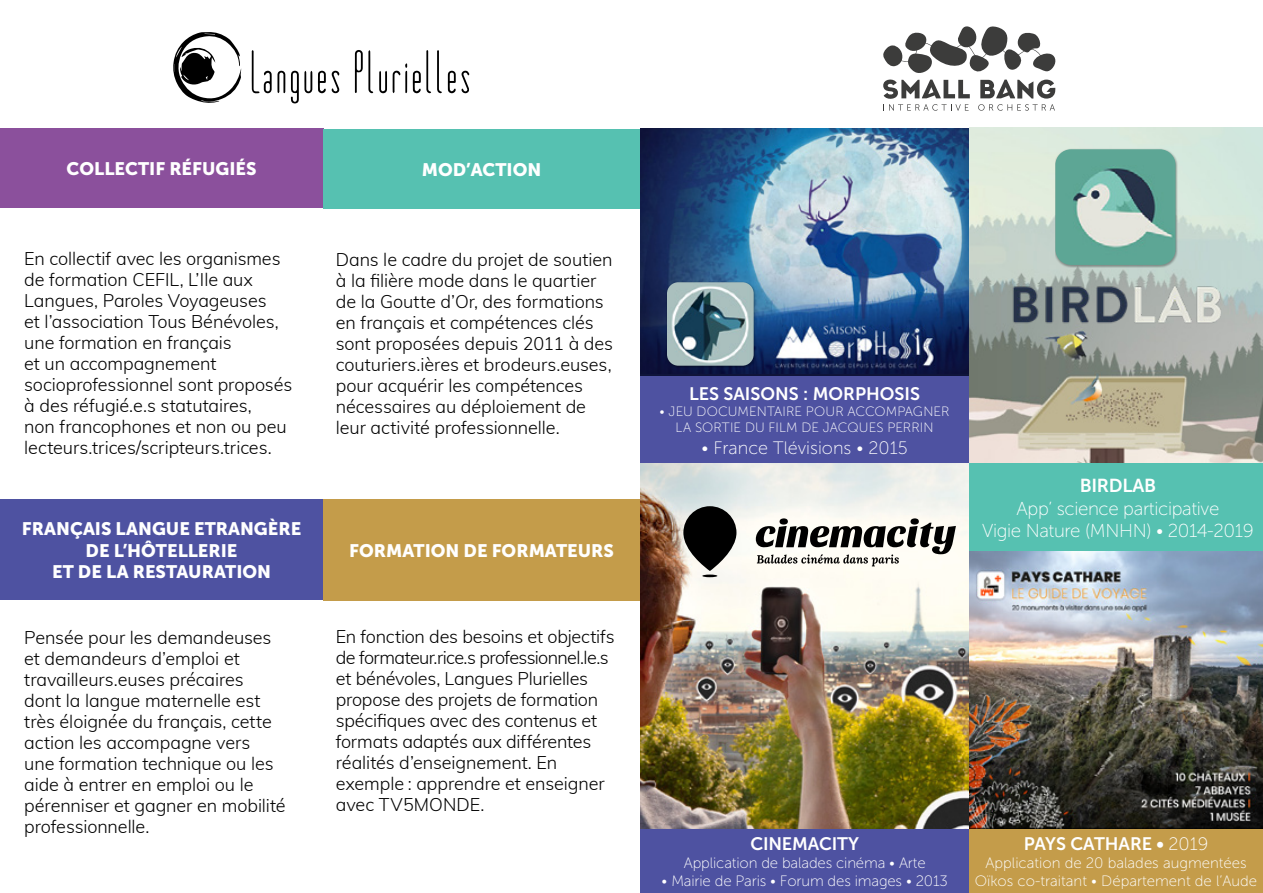
<style>
.page{position:relative;width:1263px;height:893px;background:#fff}
.page>*{position:absolute;margin:0;border:0;box-sizing:border-box;transform-origin:0 0}
.t1{font:18.75px/22.5px "Museo Sans 100";letter-spacing:-.02em;color:#fff;text-align:center}
.t2{font:18.75px "Museo Sans 700";letter-spacing:-.02em;color:#fff}
.t3{font:300 18px/21px "Muli";letter-spacing:-.005em;color:#000}
.t4{font:18px/21.6px "Museo Sans 900";color:#fff;text-align:center}
.t5{font:18px "Museo Sans 700";color:#fff}
.t6{font:18px "Museo Sans 100";color:#fff}
.t7{font:15px/18px "Museo Sans 100";letter-spacing:-.005em;color:#fff;text-align:center}
.t8{font:13.5px/16.2px "Museo Sans 100";letter-spacing:.005em;color:#fff;text-align:center}
.s1{font-family:"Museo Sans 100"}
</style>
<div class="page">
<svg style="left:883px;top:26px;width:173px;height:85px"></svg>
<img style="left:640px;top:129px;width:329px;height:245px">
<div style="left:640px;top:376px;width:329px;height:88px;background:#4e52a1"></div>
<div style="left:666px;top:281px;width:90px;height:87px;background:#000;opacity:.35"></div>
<img style="left:667px;top:282px;width:87px;height:84px">
<img style="left:640px;top:463px;width:329px;height:366px">
<div style="left:640px;top:829px;width:329px;height:64px;background:#4e52a1"></div>
<svg style="left:702px;top:575px;width:15px;height:2px"></svg>
<svg style="left:683px;top:506px;width:53px;height:65px;fill:#000"></svg>
<div style="left:694px;top:516px;width:32px;height:32px;background:#000;border-radius:50%"></div>
<svg style="left:697px;top:520px;width:25px;height:25px"></svg>
<svg style="left:756px;top:518px;width:200px;height:48px"></svg>
<img style="left:969px;top:128px;width:294px;height:335px">
<div style="left:969px;top:463px;width:294px;height:89px;background:#56c1b1"></div>
<div style="left:1055px;top:148px;width:122px;height:119px;background:#000;opacity:.35"></div>
<img style="left:1055px;top:149px;width:120px;height:116px">
<img style="left:999px;top:267px;width:232px;height:77px">
<img style="left:969px;top:552px;width:294px;height:277px">
<div style="left:969px;top:829px;width:294px;height:64px;background:#c49c4a"></div>
<svg style="left:379px;top:71px;width:8px;height:22px"></svg>
<svg style="left:437px;top:50px;width:5px;height:43px"></svg>
<svg style="left:355px;top:50px;width:18px;height:43px"></svg>
<svg style="left:252px;top:50px;width:60px;height:53px"></svg>
<svg style="left:318px;top:71px;width:22px;height:23px"></svg>
<svg style="left:448px;top:70px;width:21px;height:23px"></svg>
<svg style="left:393px;top:50px;width:38px;height:43px"></svg>
<svg style="left:173px;top:32px;width:68px;height:71px"></svg>
<div style="left:0;top:129px;width:323px;height:79px;background:#8b509c"></div>
<div style="left:323px;top:129px;width:317px;height:79px;background:#56c1b1"></div>
<div style="left:0;top:500px;width:323px;height:100px;background:#4e52a1"></div>
<div style="left:323px;top:500px;width:317px;height:101px;background:#c49c4a"></div>
<p class="t4" style="left:67px;top:158px;width:191px">COLLECTIF RÉFUGIÉS</p>
<p class="t3" style="left:24px;top:247px;width:270px">En collectif avec les organismes de formation CEFIL, L’Ile aux<br>Langues, Paroles Voyageuses<br>et l’association Tous Bénévoles, une formation en français<br>et un accompagnement socioprofessionnel sont proposés à des réfugié.e.s statutaires,<br>non francophones et non ou peu lecteurs.trices/scripteurs.trices.</p>
<p class="t4" style="left:22px;top:518px;width:281px">FRANÇAIS LANGUE ETRANGÈRE<br>DE L’HÔTELLERIE<br>ET DE LA RESTAURATION</p>
<p class="t3" style="left:24px;top:626px;width:263px">Pensée pour les demandeuses et demandeurs d’emploi et travailleurs.euses précaires<br>dont la langue maternelle est très éloignée du français, cette action les accompagne vers<br>une formation technique ou les aide à entrer en emploi ou le pérenniser et gagner en mobilité professionnelle.</p>
<p class="t4" style="left:422px;top:158px;width:121px">MOD’ACTION</p>
<p class="t3" style="left:336px;top:248px;width:279px">Dans le cadre du projet de soutien à la filière mode dans le quartier de la Goutte d’Or, des formations en français et compétences clés sont proposées depuis 2011 à des couturiers.ières et brodeurs.euses, pour acquérir les compétences nécessaires au déploiement de leur activité professionnelle.</p>
<p class="t4" style="left:349px;top:540px;width:266px">FORMATION DE FORMATEURS</p>
<p class="t3" style="left:336px;top:625px;width:280px">En fonction des besoins et objectifs de formateur.rice.s professionnel.le.s et bénévoles, Langues Plurielles propose des projets de formation spécifiques avec des contenus et formats adaptés aux différentes réalités d’enseignement. En exemple : apprendre et enseigner avec TV5MONDE.</p>
<p class="t5" style="left:689px;top:384px;width:232px">LES SAISONS : MORPHOSIS</p>
<p class="t8" style="left:660px;top:404px;width:291px">• JEU DOCUMENTAIRE POUR ACCOMPAGNER<br>LA SORTIE DU FILM DE JACQUES PERRIN</p>
<p class="t6" style="left:701px;top:438px;width:208px">• France Tlévisions • 2015</p>
<p class="t2" style="left:1080px;top:475px;width:78px">BIRDLAB</p>
<p class="t1" style="left:982px;top:497px;width:273px">App’ science participative<br>Vigie Nature (MNHN) • 2014-2019</p>
<p class="t5" style="left:750px;top:834px;width:110px">CINEMACITY</p>
<p class="t7" style="left:684px;top:854px;width:243px">Application de balades cinéma • Arte</p>
<p class="t7" style="left:662px;top:872px;width:288px">• Mairie de Paris • Forum des images • 2013</p>
<p class="t5" style="left:1024px;top:834px;width:186px">PAYS CATHARE • <span class="s1">2019</span></p>
<p class="t7" style="left:975px;top:854px;width:284px">Application de 20 balades augmentées<br>Oïkos co-traitant • Département de l’Aude</p>
</div>
